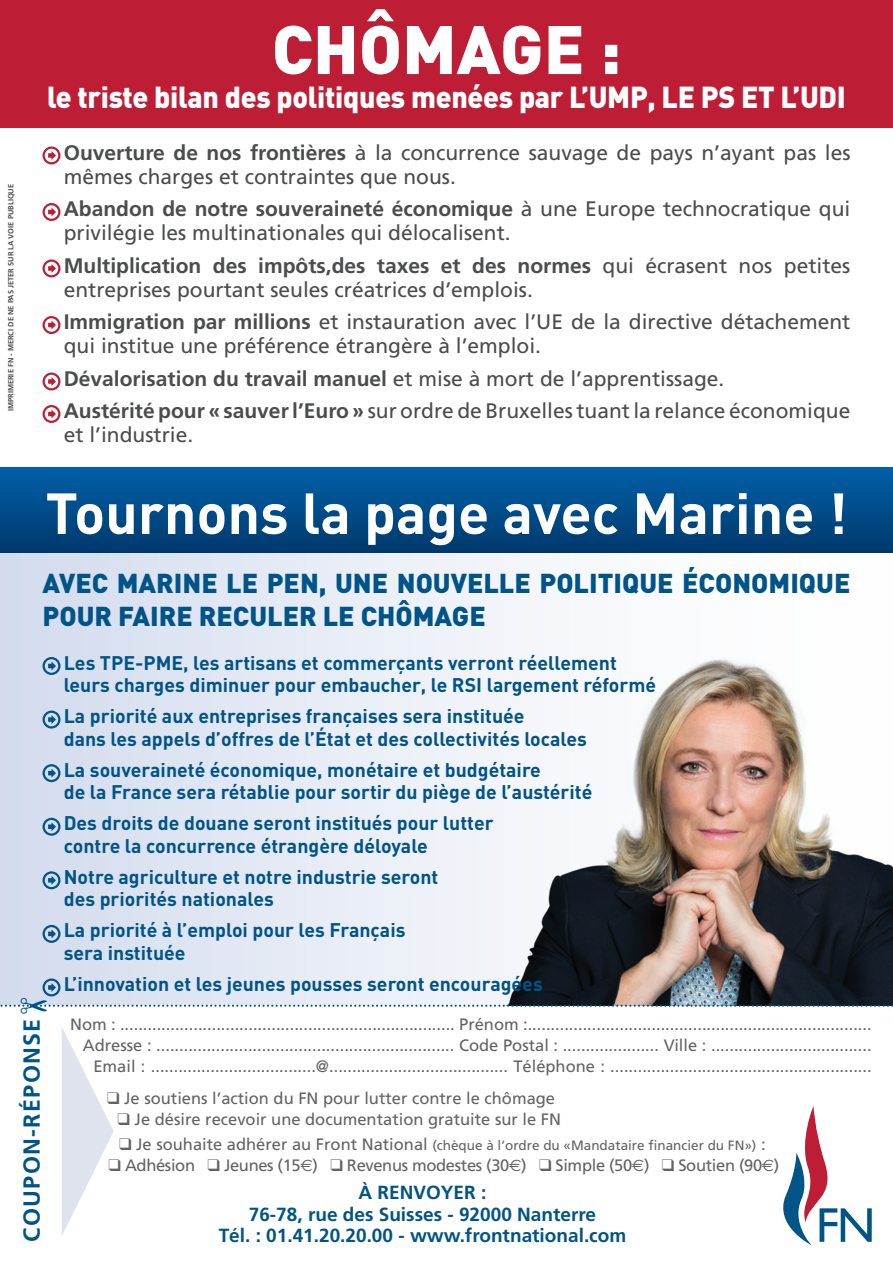
<style>
.page{position:relative;width:893px;height:1263px;background:#fff}
.page>*{position:absolute;margin:0;border:0;box-sizing:border-box;transform-origin:0 0}
.t1{font:900 67.5px "DIN";color:#fff}
.t2{font:700 57px "DIN";color:#fff}
.t3{font:900 30px "DIN";letter-spacing:-.01em;color:#fff;scale:.95 1}
.t4{font:900 27px/33px "DIN";color:#015487}
.t5{font:700 23.25px "Frutiger";letter-spacing:.06em;color:#015487}
.t6{font:21px/24px "Frutiger";color:#4b4c4d}
.t7{font:700 21px "Frutiger";color:#4b4c4d}
.t8{font:700 19.5px/22.5px "DIN";color:#015487}
.t9{font:700 19.05px "Frutiger";color:#015487}
.t10{font:16.5px "Frutiger";color:#636366}
.t11{font:16.5px "Frutiger";letter-spacing:-.02em;color:#636366}
.t12{font:13.5px "Frutiger";color:#636366}
.t13{font:700 7.5px "Frutiger";color:#4b4c4d}
.s1{font-weight:700}
.s2{font-weight:400}
.s3{font-size:16.5px}
.s4{font-family:"Euro Sans"}
</style>
<div class="page">
<div style="left:0;top:553px;width:893px;height:453px;background:linear-gradient(to right,#d5deef,#fff)"></div>
<div style="left:0;top:0;width:893px;height:128px;background:#be1e35"></div>
<svg style="left:43px;top:146px;width:17px;height:18px"></svg>
<svg style="left:43px;top:203px;width:17px;height:18px"></svg>
<svg style="left:43px;top:259px;width:17px;height:18px"></svg>
<svg style="left:43px;top:316px;width:17px;height:18px"></svg>
<svg style="left:43px;top:372px;width:17px;height:18px"></svg>
<svg style="left:43px;top:405px;width:17px;height:18px"></svg>
<img style="left:505px;top:631px;width:388px;height:347px">
<div style="left:0;top:468px;width:893px;height:85px;background:linear-gradient(to bottom,#0160a8,#00396c)"></div>
<svg style="left:43px;top:657px;width:17px;height:18px"></svg>
<svg style="left:43px;top:711px;width:17px;height:17px"></svg>
<svg style="left:43px;top:764px;width:17px;height:18px"></svg>
<svg style="left:43px;top:818px;width:17px;height:18px"></svg>
<svg style="left:43px;top:871px;width:17px;height:18px"></svg>
<svg style="left:43px;top:925px;width:17px;height:18px"></svg>
<svg style="left:783px;top:1106px;width:89px;height:139px"></svg>
<svg style="left:62px;top:1028px;width:52px;height:207px"></svg>
<svg style="left:0;top:978px;width:893px;height:29px;background:#9ba2ac"></svg>
<p class="t13" style="left:7px;top:411px;width:229px;rotate:-90deg">IMPRIMERIE FN - MERCI DE NE PAS JETER SUR LA VOIE PUBLIQUE</p>
<p class="t1" style="left:272px;top:4px;width:351px">CHÔMAGE :</p>
<p class="t3" style="left:47px;top:77px;width:842px">le triste bilan des politiques menées par L’UMP, LE PS ET L’UDI</p>
<p class="t6" style="left:64px;top:140px;width:788px"><span class="s1">Ouverture de nos frontières</span> à la concurrence sauvage de pays n’ayant pas les mêmes charges et contraintes que nous.</p>
<p class="t6" style="left:64px;top:197px;width:788px"><span class="s1">Abandon de notre souveraineté économique</span> à une Europe technocratique qui privilégie les multinationales qui délocalisent.</p>
<p class="t6" style="left:64px;top:253px;width:788px"><span class="s1">Multiplication des impôts,des taxes et des normes</span> qui écrasent nos petites entreprises pourtant seules créatrices d’emplois.</p>
<p class="t6" style="left:64px;top:310px;width:788px"><span class="s1">Immigration par millions</span> et instauration avec l’UE de la directive détachement qui institue une préférence étrangère à l’emploi.</p>
<p class="t7" style="left:64px;top:366px;width:662px">Dévalorisation du travail manuel <span class="s2">et mise à mort de l’apprentissage.</span></p>
<p class="t6" style="left:64px;top:399px;width:788px"><span class="s1">Austérité pour « sauver l’Euro »</span> sur ordre de Bruxelles tuant la relance économique et l’industrie.</p>
<p class="t2" style="left:45px;top:476px;width:803px">Tournons la page avec Marine !</p>
<p class="t4" style="left:43px;top:565px;width:809px">AVEC MARINE LE PEN, UNE NOUVELLE POLITIQUE ÉCONOMIQUE<br>POUR FAIRE RECULER LE CHÔMAGE</p>
<p class="t8" style="left:64px;top:651px;width:594px">Les TPE-PME, les artisans et commerçants verront réellement leurs charges diminuer pour embaucher, le RSI largement réformé</p>
<p class="t8" style="left:64px;top:704px;width:525px">La priorité aux entreprises françaises sera instituée<br>dans les appels d’offres de l’État et des collectivités locales</p>
<p class="t8" style="left:64px;top:758px;width:530px">La souveraineté économique, monétaire et budgétaire<br>de la France sera rétablie pour sortir du piège de l’austérité</p>
<p class="t8" style="left:64px;top:811px;width:431px">Des droits de douane seront institués pour lutter contre la concurrence étrangère déloyale</p>
<p class="t8" style="left:64px;top:865px;width:376px">Notre agriculture et notre industrie seront des priorités nationales</p>
<p class="t8" style="left:64px;top:918px;width:343px">La priorité à l’emploi pour les Français sera instituée</p>
<p class="t8" style="left:64px;top:972px;width:480px">L’innovation et les jeunes pousses seront encouragées</p>
<p class="t5" style="left:18px;top:1242px;width:225px;rotate:-90deg">COUPON-RÉPONSE</p>
<p class="t10" style="left:70px;top:1014px;width:803px">Nom : ......................................................................... Prénom :...........................................................................</p>
<p class="t10" style="left:83px;top:1035px;width:790px">Adresse : ................................................................. Code Postal : ..................... Ville : ...................................</p>
<p class="t10" style="left:93px;top:1056px;width:780px">Email : ....................................@....................................... Téléphone : .........................................................</p>
<p class="t10" style="left:107px;top:1088px;width:450px">❑ Je soutiens l’action du FN pour lutter contre le chômage</p>
<p class="t10" style="left:118px;top:1109px;width:445px">❑ Je désire recevoir une documentation gratuite sur le FN</p>
<p class="t12" style="left:119px;top:1138px;width:648px">❑ <span class="s3">Je souhaite adhérer au Front National</span> (chèque à l’ordre du «Mandataire financier du FN») <span class="s3">:</span></p>
<p class="t11" style="left:109px;top:1156px;width:672px">❑ Adhésion ❑ Jeunes (15<span class="s4">€</span>) ❑ Revenus modestes (30<span class="s4">€</span>) ❑ Simple (50<span class="s4">€</span>) ❑ Soutien (90<span class="s4">€</span>)</p>
<p class="t9" style="left:359px;top:1182px;width:129px">À RENVOYER :</p>
<p class="t9" style="left:249px;top:1203px;width:349px">76-78, rue des Suisses - 92000 Nanterre</p>
<p class="t9" style="left:219px;top:1224px;width:409px">Tél. : 01.41.20.20.00 - www.frontnational.com</p>
</div>
